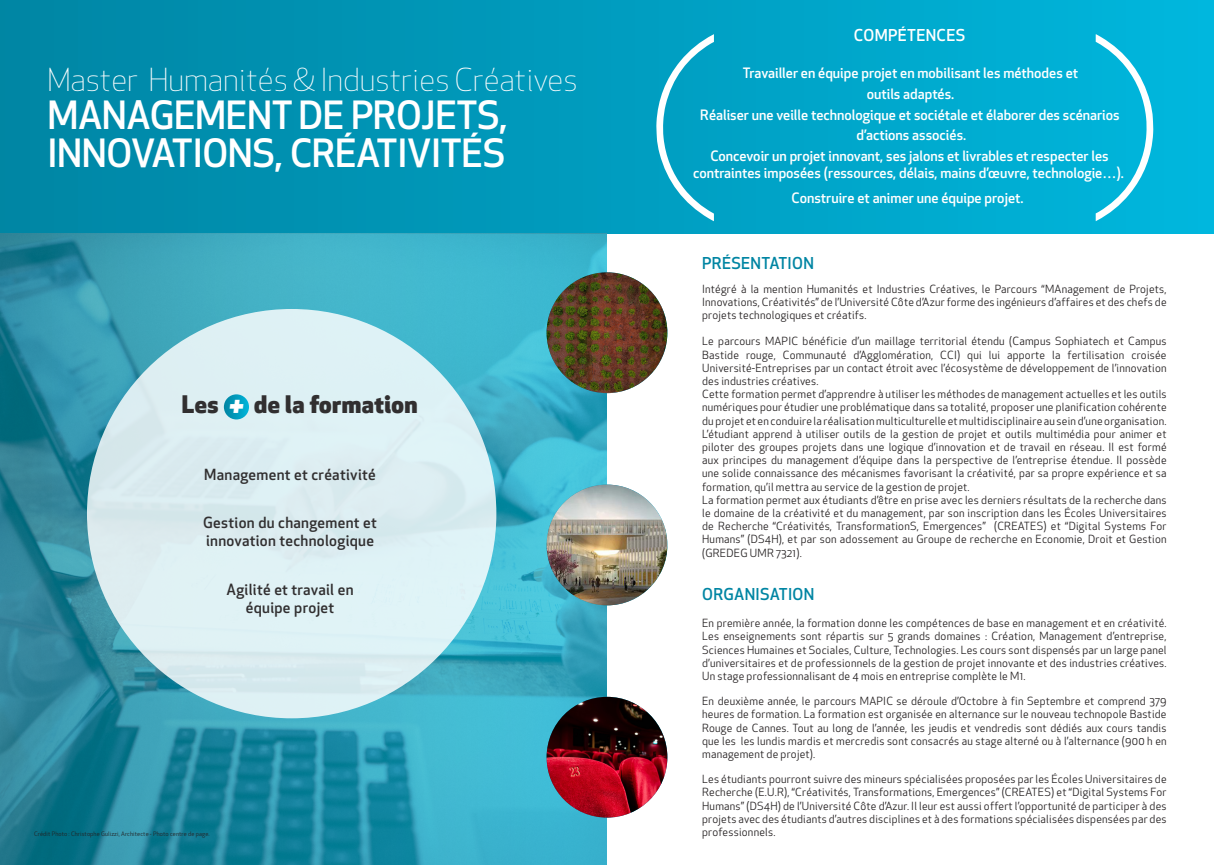
<style>
.page{position:relative;width:1214px;height:865px;background:#fff}
.page>*{position:absolute;margin:0;border:0;box-sizing:border-box;transform-origin:0 0}
.t1{font:500 38px/38px "Apex New";letter-spacing:-.01em;color:#fff}
.t2{font:300 31px "Apex New";color:#fff}
.t3{font:italic 800 25.3px "Apex New";color:#fff}
.t4{font:800 23.6px "Apex New";letter-spacing:.02em;color:#312f30}
.t5{font:500 16px "Apex New";letter-spacing:.02em;color:#0085a3}
.t6{font:500 16px "Apex New";letter-spacing:.02em;color:#fff}
.t7{font:500 15px/18px "Apex New";letter-spacing:.02em;color:#312f30}
.t8{font:500 14px/16.8px "Apex New";color:#fff;text-align:center}
.t9{font:11px/13.2px "Apex New";letter-spacing:.02em;color:#231f20;text-align:justify}
.t10{font:6px "Apex New";letter-spacing:.02em;color:#231f20}
</style>
<div class="page">
<div style="left:0;top:0;width:1213px;height:234px;background:linear-gradient(to right,#0085a3,#00b6dd)"></div>
<img style="left:0;top:234px;width:607px;height:631px">
<img style="left:546px;top:272px;width:121px;height:121px;border-radius:60px">
<img style="left:546px;top:484px;width:121px;height:121px;border-radius:60px">
<img style="left:546px;top:696px;width:121px;height:121px;border-radius:60px">
<svg style="left:656px;top:34px;width:57px;height:187px;background:#22acca"></svg>
<svg style="left:1095px;top:34px;width:58px;height:187px;background:#21bdde"></svg>
<div style="left:87px;top:309px;width:409px;height:409px;background:#def0f4;border-radius:50%"></div>
<svg style="left:224px;top:394px;width:25px;height:25px"></svg>
<p class="t2" style="left:47px;top:61px;width:531px">Master Humanités &amp; Industries Créatives</p>
<p class="t1" style="left:47px;top:96px;width:462px">MANAGEMENT DE PROJETS,<br>INNOVATIONS, CRÉATIVITÉS</p>
<p class="t4" style="left:182px;top:388px;width:38px">Les</p>
<p class="t3" style="left:229px;top:388px;width:17px">+</p>
<p class="t4" style="left:254px;top:388px;width:165px">de la formation</p>
<p class="t7" style="left:204px;top:465px;width:173px">Management et créativité</p>
<p class="t7" style="left:203px;top:513px;width:175px">Gestion du changement et innovation technologique</p>
<p class="t7" style="left:226px;top:580px;width:128px">Agilité et travail en</p>
<p class="t7" style="left:246px;top:598px;width:90px">équipe projet</p>
<p class="t10" style="left:34px;top:829px;width:177px">Crédit Photo : Christophe Gulizzi, Architecte - Photo centre de page.</p>
<p class="t6" style="left:853px;top:24px;width:113px">COMPÉTENCES</p>
<p class="t8" style="left:742px;top:65px;width:337px">Travailler en équipe projet en mobilisant les méthodes et</p>
<p class="t8" style="left:866px;top:86px;width:89px">outils adaptés.</p>
<p class="t8" style="left:700px;top:107px;width:421px">Réaliser une veille technologique et sociétale et élaborer des scénarios</p>
<p class="t8" style="left:856px;top:127px;width:111px">d’actions associés.</p>
<p class="t8" style="left:693px;top:148px;width:432px">Concevoir un projet innovant, ses jalons et livrables et respecter les contraintes imposées (ressources, délais, mains d’œuvre, technologie…).</p>
<p class="t8" style="left:791px;top:189px;width:233px">Construire et animer une équipe projet.</p>
<p class="t5" style="left:702px;top:253px;width:113px">PRÉSENTATION</p>
<p class="t9" style="left:702px;top:282px;width:466px">Intégré à la mention Humanités et Industries Créatives, le Parcours “MAnagement de Projets, Innovations, Créativités” de l’Université Côte d’Azur forme des ingénieurs d’affaires et des chefs de projets technologiques et créatifs.</p>
<p class="t9" style="left:702px;top:335px;width:466px">Le parcours MAPIC bénéficie d’un maillage territorial étendu (Campus Sophiatech et Campus Bastide rouge, Communauté d’Agglomération, CCI) qui lui apporte la fertilisation croisée Université-Entreprises par un contact étroit avec l’écosystème de développement de l’innovation des industries créatives.</p>
<p class="t9" style="left:702px;top:387px;width:466px">Cette formation permet d’apprendre à utiliser les méthodes de management actuelles et les outils numériques pour étudier une problématique dans sa totalité, proposer une planification cohérente du projet et en conduire la réalisation multiculturelle et multidisciplinaire au sein d’une organisation.</p>
<p class="t9" style="left:702px;top:427px;width:466px">L’étudiant apprend à utiliser outils de la gestion de projet et outils multimédia pour animer et piloter des groupes projets dans une logique d’innovation et de travail en réseau. Il est formé aux principes du management d’équipe dans la perspective de l’entreprise étendue. Il possède une solide connaissance des mécanismes favorisant la créativité, par sa propre expérience et sa formation, qu’il mettra au service de la gestion de projet.</p>
<p class="t9" style="left:702px;top:493px;width:466px">La formation permet aux étudiants d’être en prise avec les derniers résultats de la recherche dans le domaine de la créativité et du management, par son inscription dans les Écoles Universitaires de Recherche “Créativités, TransformationS, Emergences” (CREATES) et “Digital Systems For Humans” (DS4H), et par son adossement au Groupe de recherche en Economie, Droit et Gestion (GREDEG UMR 7321).</p>
<p class="t5" style="left:702px;top:584px;width:114px">ORGANISATION</p>
<p class="t9" style="left:702px;top:616px;width:466px">En première année, la formation donne les compétences de base en management et en créativité.<br>Les enseignements sont répartis sur 5 grands domaines : Création, Management d’entreprise, Sciences Humaines et Sociales, Culture, Technologies. Les cours sont dispensés par un large panel d’universitaires et de professionnels de la gestion de projet innovante et des industries créatives.<br>Un stage professionnalisant de 4 mois en entreprise complète le M1.</p>
<p class="t9" style="left:702px;top:694px;width:466px">En deuxième année, le parcours MAPIC se déroule d’Octobre à fin Septembre et comprend 379 heures de formation. La formation est organisée en alternance sur le nouveau technopole Bastide Rouge de Cannes. Tout au long de l’année, les jeudis et vendredis sont dédiés aux cours tandis que les les lundis mardis et mercredis sont consacrés au stage alterné ou à l’alternance (900 h en management de projet).</p>
<p class="t9" style="left:702px;top:772px;width:466px">Les étudiants pourront suivre des mineurs spécialisées proposées par les Écoles Universitaires de Recherche (E.U.R), “Créativités, Transformations, Emergences” (CREATES) et “Digital Systems For Humans” (DS4H) de l’Université Côte d’Azur. Il leur est aussi offert l’opportunité de participer à des projets avec des étudiants d’autres disciplines et à des formations spécialisées dispensées par des professionnels.</p>
</div>
